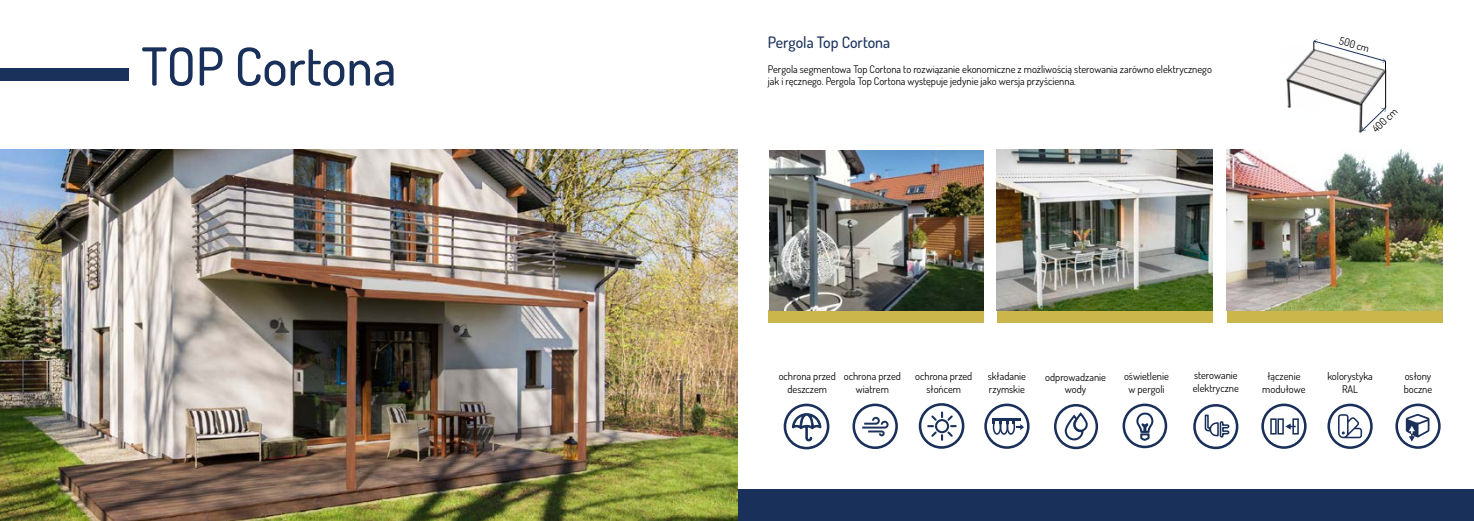
<style>
.page{position:relative;width:1474px;height:521px;background:#fff}
.page>*{position:absolute;margin:0;border:0;box-sizing:border-box;transform-origin:0 0}
.t1{font:500 52.5px "Dosis";color:#19305b}
.t2{font:500 15.75px "Dosis";color:#19315b}
.t3{font:10.5px/12.6px "Dosis";color:#000;text-align:center}
</style>
<div class="page">
<div style="left:0;top:68px;width:129px;height:13px;background:#19315b"></div>
<div style="left:737px;top:489px;width:736px;height:32px;background:#19305b"></div>
<div style="left:768px;top:310px;width:216px;height:13px;background:#cbb64c"></div>
<div style="left:996px;top:310px;width:216px;height:13px;background:#cbb64c"></div>
<div style="left:1226px;top:310px;width:216px;height:13px;background:#cbb64c"></div>
<img style="left:1226px;top:149px;width:216px;height:161px">
<img style="left:996px;top:149px;width:216px;height:161px">
<img style="left:770px;top:150px;width:214px;height:160px">
<img style="left:0;top:149px;width:737px;height:372px">
<svg style="left:783px;top:404px;width:46px;height:45px"></svg>
<svg style="left:852px;top:403px;width:45px;height:46px"></svg>
<svg style="left:918px;top:403px;width:46px;height:46px"></svg>
<svg style="left:1122px;top:403px;width:45px;height:45px"></svg>
<svg style="left:1193px;top:404px;width:45px;height:45px"></svg>
<svg style="left:1261px;top:403px;width:45px;height:46px"></svg>
<svg style="left:1327px;top:404px;width:45px;height:45px"></svg>
<svg style="left:984px;top:403px;width:45px;height:46px"></svg>
<hr style="left:992px;top:418px;width:28px;height:2px;background:#1a305b">
<svg style="left:1054px;top:404px;width:44px;height:45px"></svg>
<svg style="left:1395px;top:403px;width:45px;height:46px"></svg>
<img style="left:1286px;top:49px;width:101px;height:84px">
<svg style="left:1360px;top:107px;width:26px;height:25px"></svg>
<svg style="left:1313px;top:39px;width:73px;height:31px"></svg>
<hr style="left:1385px;top:70px;width:1px;height:38px;background:#000">
<h1 class="t1" style="left:141px;top:32px;width:256px">TOP Cortona</h1>
<h2 class="t2" style="left:768px;top:32px;width:124px">Pergola Top Cortona</h2>
<p class="t3" style="left:768px;top:62px;width:445px;text-align:left">Pergola segmentowa Top Cortona to rozwiązanie ekonomiczne z możliwością sterowania zarówno elektrycznego jak i ręcznego. Pergola Top Cortona występuje jedynie jako wersja przyścienna.</p>
<p class="t3" style="left:1341px;top:34px;width:32px;rotate:16deg">500 cm</p>
<p class="t3" style="left:1369px;top:126px;width:32px;rotate:-44deg">400 cm</p>
<p class="t3" style="left:778px;top:370px;width:59px">ochrona przed deszczem</p>
<p class="t3" style="left:843px;top:370px;width:59px">ochrona przed wiatrem</p>
<p class="t3" style="left:915px;top:370px;width:59px">ochrona przed słońcem</p>
<p class="t3" style="left:1124px;top:370px;width:46px">oświetlenie w pergoli</p>
<p class="t3" style="left:1192px;top:369px;width:48px;text-align:left">sterowanie elektryczne</p>
<p class="t3" style="left:1262px;top:370px;width:45px">łączenie modułowe</p>
<p class="t3" style="left:1327px;top:370px;width:47px">kolorystyka<br>RAL</p>
<p class="t3" style="left:987px;top:370px;width:40px;text-align:left">składanie rzymskie</p>
<p class="t3" style="left:1045px;top:370px;width:62px">odprowadzanie wody</p>
<p class="t3" style="left:1403px;top:370px;width:30px;text-align:left">osłony boczne</p>
</div>
